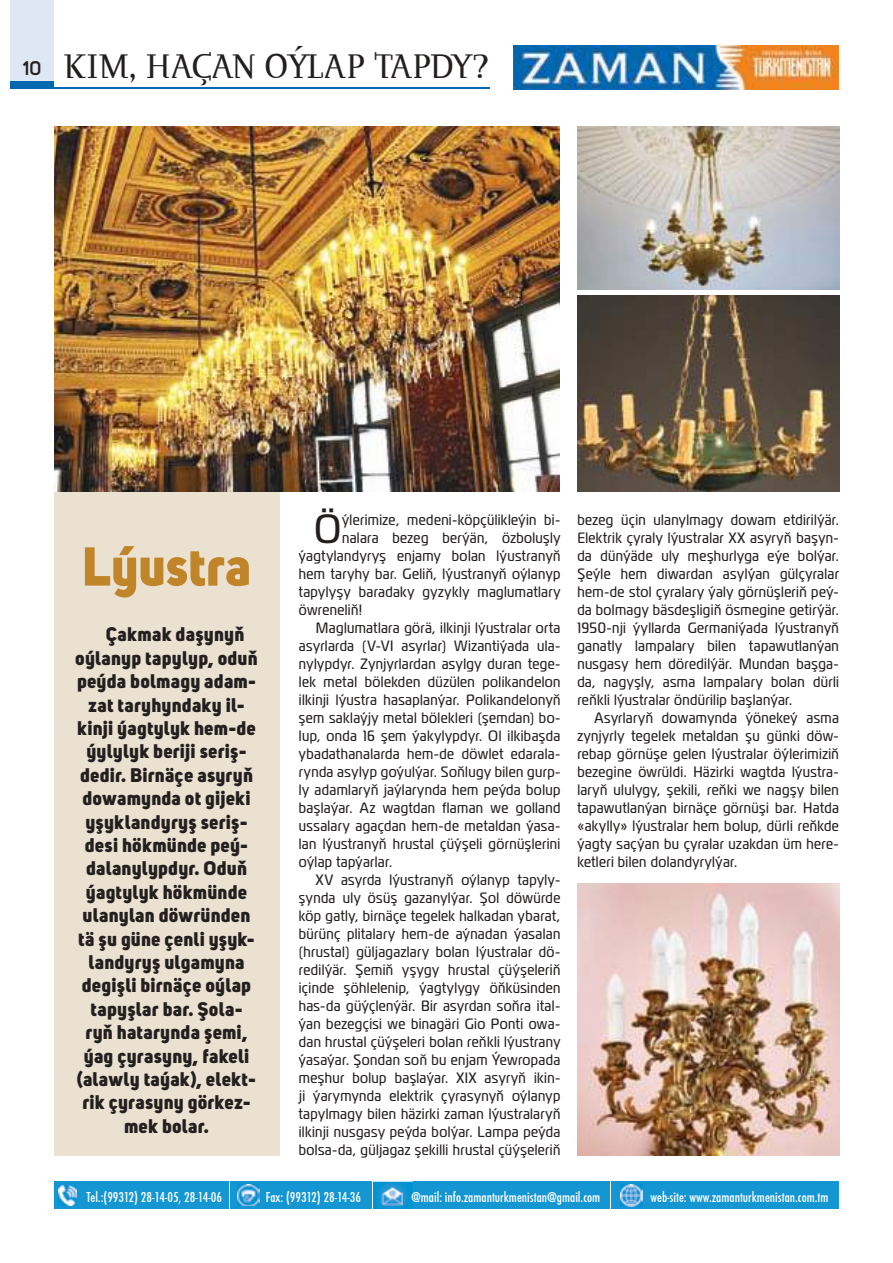
<style>
.page{position:relative;width:893px;height:1263px;background:#fff}
.page>*{position:absolute;margin:0;border:0;box-sizing:border-box;transform-origin:0 0}
.t1{font:800 54px "Uni Sans";letter-spacing:-.005em;color:#c18529}
.t2{font:40.65px "Magistral Cond";color:#241f1f}
.t3{font:36px "Ogirema Slab";color:#241f1f}
.t4{font:800 19.5px "Uni Sans";letter-spacing:.01em;color:#241f1f}
.t5{font:15px/18px "Magistral Cond";letter-spacing:.025em;color:#241f1f;text-align:justify}
.t6{font:500 condensed 14.85px "ART Futura TEE";color:#fff}
.s1{font-family:"Uni Sans";font-weight:600;font-size:19.5px}
</style>
<div class="page">
<div style="left:54px;top:1182px;width:785px;height:27px;background:#1496d3"></div>
<svg style="left:610px;top:1182px;width:1px;height:27px"></svg>
<img style="left:238px;top:1185px;width:21px;height:21px">
<img style="left:373px;top:1181px;width:40px;height:1px">
<img style="left:373px;top:1182px;width:40px;height:27px">
<svg style="left:372px;top:1182px;width:1px;height:27px"></svg>
<svg style="left:412px;top:1191px;width:1px;height:14px"></svg>
<img style="left:381px;top:1186px;width:22px;height:19px">
<img style="left:621px;top:1185px;width:21px;height:21px">
<img style="left:59px;top:1185px;width:18px;height:20px">
<img style="left:513px;top:45px;width:326px;height:44px">
<div style="left:10px;top:0;width:44px;height:89px;background:#dfe6f4"></div>
<hr style="left:54px;top:87px;width:435px;height:2px;background:#0067b0">
<div style="left:10px;top:81px;width:44px;height:8px;background:#0067b0"></div>
<div style="left:54px;top:492px;width:225px;height:663px;background:#eae1d1"></div>
<img style="left:54px;top:127px;width:506px;height:365px">
<img style="left:578px;top:296px;width:261px;height:196px">
<img style="left:578px;top:127px;width:261px;height:163px">
<img style="left:578px;top:884px;width:261px;height:271px">
<h3 class="t3" style="left:23px;top:44px;width:468px"><span class="s1">10</span> KIM, HAÇAN OÝLAP TAPDY?</h3>
<h1 class="t1" style="left:82px;top:532px;width:171px">Lýust ra</h1>
<h3 class="t4" style="left:106px;top:622px;width:140px">Çakmak daşy nyň</h3>
<h3 class="t4" style="left:75px;top:645px;width:184px">oýlanyp tapylyp, oduň</h3>
<h3 class="t4" style="left:77px;top:669px;width:180px">peýda bolmagy adam-</h3>
<h3 class="t4" style="left:88px;top:692px;width:158px">zat taryhyndaky il-</h3>
<h3 class="t4" style="left:77px;top:715px;width:180px">kinji ýagtylyk hem-de</h3>
<h3 class="t4" style="left:86px;top:739px;width:162px">ýylylyk beriji seriş-</h3>
<h3 class="t4" style="left:80px;top:762px;width:174px">dedir. Birnäçe asy ryň</h3>
<h3 class="t4" style="left:82px;top:786px;width:170px">dowamynda ot gije ki</h3>
<h3 class="t4" style="left:85px;top:809px;width:164px">yşyklandyryş seriş-</h3>
<h3 class="t4" style="left:85px;top:832px;width:165px">desi hökmünde peý-</h3>
<h3 class="t4" style="left:86px;top:856px;width:162px">dalanylypdyr. Oduň</h3>
<h3 class="t4" style="left:86px;top:879px;width:163px">ýagtylyk hökmün de</h3>
<h3 class="t4" style="left:83px;top:903px;width:169px">ulanylan döwründen</h3>
<h3 class="t4" style="left:78px;top:926px;width:178px">tä şu güne çenli yşyk-</h3>
<h3 class="t4" style="left:88px;top:949px;width:158px">landyryş ulgamy na</h3>
<h3 class="t4" style="left:82px;top:973px;width:171px">degişli birnäçe oý lap</h3>
<h3 class="t4" style="left:91px;top:996px;width:153px">tapyşlar bar. Şola-</h3>
<h3 class="t4" style="left:85px;top:1020px;width:164px">ryň hatarynda şe mi,</h3>
<h3 class="t4" style="left:84px;top:1043px;width:167px">ýag çyrasyny, fake li</h3>
<h3 class="t4" style="left:77px;top:1066px;width:181px">(alawly taýak), elekt-</h3>
<h3 class="t4" style="left:82px;top:1090px;width:170px">rik çyrasyny görkez-</h3>
<h3 class="t4" style="left:124px;top:1113px;width:86px">mek bolar.</h3>
<h2 class="t2" style="left:314px;top:504px;width:29px">Ö</h2>
<p class="t5" style="left:342px;top:510px;width:220px">ý lerimize, medeni-köpçülikleýin bi-</p>
<p class="t5" style="left:342px;top:528px;width:220px">nalara bezeg berýän, özboluş ly</p>
<p class="t5" style="left:299px;top:546px;width:263px">ýagtylandyryş enjamy bolan lýustra nyň</p>
<p class="t5" style="left:299px;top:564px;width:263px">hem taryhy bar. Geliň, lýustranyň oýla nyp</p>
<p class="t5" style="left:299px;top:582px;width:263px">tapylyşy baradaky gyzykly maglumatla ry</p>
<p class="t5" style="left:299px;top:600px;width:65px">öwreneliň!</p>
<p class="t5" style="left:316px;top:618px;width:246px">Maglumatlara görä, ilkinji lýustralar or ta</p>
<p class="t5" style="left:299px;top:636px;width:263px">asyrlarda (V-VI asyrlar) Wizantiýada ula-</p>
<p class="t5" style="left:299px;top:654px;width:263px">nylypdyr. Zynjyrlardan asylgy duran tege-</p>
<p class="t5" style="left:299px;top:672px;width:263px">lek metal bölekden düzülen polikande lon</p>
<p class="t5" style="left:299px;top:690px;width:263px">ilkinji lýustra hasaplanýar. Polikandelo nyň</p>
<p class="t5" style="left:299px;top:708px;width:263px">şem saklaýjy metal bölekleri (şemdan) bo-</p>
<p class="t5" style="left:299px;top:726px;width:263px">lup, onda 16 şem ýakylypdyr. Ol ilkibaş da</p>
<p class="t5" style="left:299px;top:744px;width:263px">ybadathanalarda hem-de döwlet edarala-</p>
<p class="t5" style="left:299px;top:762px;width:263px">rynda asylyp goýulýar. Soňlugy bilen gurp-</p>
<p class="t5" style="left:299px;top:780px;width:263px">ly adamlaryň jaýlarynda hem peýda bo lup</p>
<p class="t5" style="left:299px;top:798px;width:263px">başlaýar. Az wagtdan flaman we gol land</p>
<p class="t5" style="left:299px;top:816px;width:263px">ussalary agaçdan hem-de metaldan ýasa-</p>
<p class="t5" style="left:299px;top:834px;width:263px">lan lýustranyň hrustal çüýşeli görnüşleri ni</p>
<p class="t5" style="left:299px;top:852px;width:95px">oýlap tapýarlar.</p>
<p class="t5" style="left:316px;top:870px;width:246px">XV asyrda lýustranyň oýlanyp tapyly-</p>
<p class="t5" style="left:299px;top:888px;width:263px">şynda uly ösüş gazanylýar. Şol döwür de</p>
<p class="t5" style="left:299px;top:906px;width:263px">köp gatly, birnäçe tegelek halkadan yba rat,</p>
<p class="t5" style="left:299px;top:924px;width:263px">bürünç plitalary hem-de aýnadan ýasa lan</p>
<p class="t5" style="left:299px;top:942px;width:263px">(hrustal) güljagazlary bolan lýustralar dö-</p>
<p class="t5" style="left:299px;top:960px;width:263px">redilýär. Şemiň yşygy hrustal çüýşele riň</p>
<p class="t5" style="left:299px;top:978px;width:263px">içinde şöhlelenip, ýagtylygy öňküsin den</p>
<p class="t5" style="left:299px;top:996px;width:263px">has-da güýçlenýär. Bir asyrdan soňra ital-</p>
<p class="t5" style="left:299px;top:1014px;width:263px">ýan bezegçisi we binagäri Gio Ponti owa-</p>
<p class="t5" style="left:299px;top:1032px;width:263px">dan hrustal çüýşeleri bolan reňkli lýustra ny</p>
<p class="t5" style="left:299px;top:1050px;width:263px">ýasaýar. Şondan soň bu enjam Ýewropa da</p>
<p class="t5" style="left:299px;top:1068px;width:263px">meşhur bolup başlaýar. XIX asyryň ikin-</p>
<p class="t5" style="left:299px;top:1086px;width:263px">ji ýarymynda elektrik çyrasynyň oýla nyp</p>
<p class="t5" style="left:299px;top:1104px;width:263px">tapylmagy bilen häzirki zaman lýustrala ryň</p>
<p class="t5" style="left:299px;top:1122px;width:263px">ilkinji nusgasy peýda bolýar. Lampa peý da</p>
<p class="t5" style="left:299px;top:1140px;width:263px">bolsa-da, güljagaz şekilli hrustal çüýşele riň</p>
<p class="t5" style="left:577px;top:510px;width:263px">bezeg üçin ulanylmagy dowam etdirilýär.<br>Elektrik çyraly lýustralar XX asyryň başyn&shy;da dünýäde uly meşhurlyga eýe bolýar.<br>Şeýle hem diwardan asylýan gülçyra lar hem-de stol çyralary ýaly görnüşleriň peý&shy;da bolmagy bäsdeşligiň ösmegine getirýär.<br>1950-nji ýyllarda Germaniýada lýustra nyň ganatly lampalary bilen tapawutlan ýan nusgasy hem döredilýär. Mundan başga&shy;da, nagyşly, asma lampalary bolan dür li reňkli lýustralar öndürilip başlanýar.</p>
<p class="t5" style="left:577px;top:708px;width:263px;text-indent:17px">Asyrlaryň dowamynda ýönekeý as ma zynjyrly tegelek metaldan şu günki döw&shy;rebap görnüşe gelen lýustralar öýlerimi ziň bezegine öwrüldi. Häzirki wagtda lýustra&shy;laryň ululygy, şekili, reňki we nagşy bi len tapawutlanýan birnäçe görnüşi bar. Hat da «akylly» lýustralar hem bolup, dürli reňk de ýagty saçýan bu çyralar uzakdan üm here&shy;ketleri bilen dolandyrylýar.</p>
<p class="t6" style="left:87px;top:1189px;width:137px">Tel.:(99312) 28-14-05, 28-14-06</p>
<p class="t6" style="left:266px;top:1188px;width:97px">Fax: (99312) 28-14-36</p>
<p class="t6" style="left:411px;top:1189px;width:191px">@mail: info.zamanturkmenistan@gmail.com</p>
<p class="t6" style="left:651px;top:1188px;width:179px">web-site: www.zamanturkmenistan.com.tm</p>
</div>
